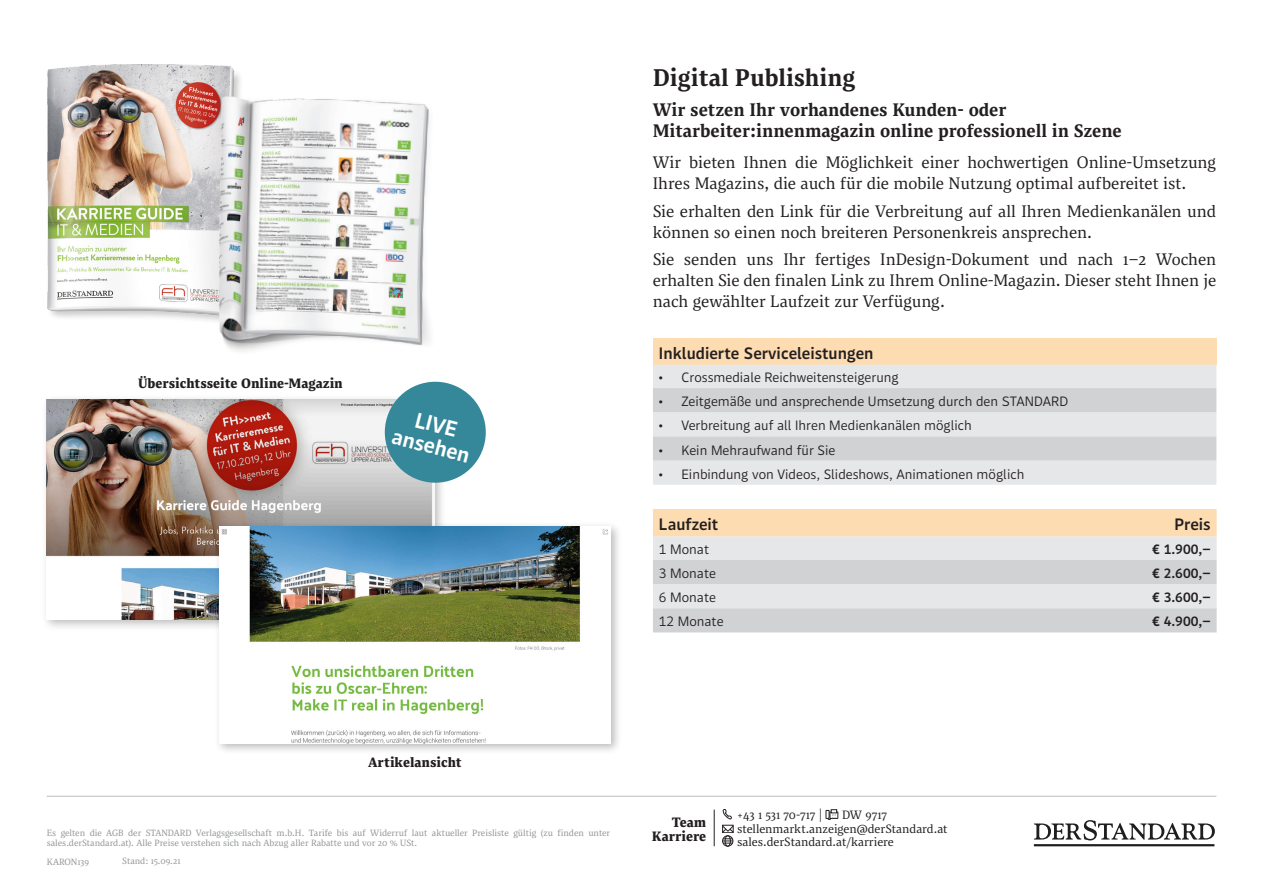
<style>
.page{position:relative;width:1263px;height:893px;background:#fff}
.page>*{position:absolute;margin:0;border:0;box-sizing:border-box;transform-origin:0 0}
.HL2{font:600 24px "ST Matilda Text";color:#231f20}
.t1{font:700 21.45px/21.5px "ST Matilda Info RC3";color:#fff;text-align:center}
.HL1{font:600 18px/21px "ST Matilda Text";color:#231f20}
.FT{font:16.5px/21px "ST Matilda Text";color:#231f20}
.Tabellenüberschrift{font:600 16.5px "ST Matilda Info RC3";color:#231f20}
.FT_Tabelle{font:13.5px "ST Matilda Info RC3";color:#231f20}
.FT_8pt{font:700 13.5px/14.1px "ST Matilda Text";color:#231f20;text-align:right}
.FT_Tabelle-2{font:700 13.5px "ST Matilda Info RC3";color:#231f20}
.t2{font:12px/13.5px "ST Matilda Text";color:#231f20}
.FT_Kleingedrucktes{font:9px/10.5px "ST Matilda Text";letter-spacing:-.005em;color:#939598}
</style>
<div class="page">
<svg style="left:722px;top:809px;width:10px;height:10px"></svg>
<div style="left:830px;top:812px;width:8px;height:7px;border:1px solid #231f20"></div>
<svg style="left:826px;top:809px;width:11px;height:11px"></svg>
<div style="left:722px;top:836px;width:11px;height:10px;border:1px solid #231f20;border-radius:50%"></div>
<div style="left:725px;top:836px;width:6px;height:10px;border:1px solid #231f20;border-radius:50%"></div>
<svg style="left:722px;top:825px;width:12px;height:19px"></svg>
<hr style="left:714px;top:810px;width:1px;height:36px;background:#231f20">
<hr style="left:47px;top:796px;width:1169px;height:1px;background:#bcbdc0">
<svg style="left:1034px;top:820px;width:181px;height:26px"></svg>
<div style="left:41px;top:394px;width:405px;height:237px;background:#231f20;opacity:.3"></div>
<img style="left:47px;top:400px;width:387px;height:219px">
<div style="left:653px;top:338px;width:563px;height:27px;background:#fedcb2"></div>
<div style="left:653px;top:365px;width:563px;height:120px;background:#e6e7e9"></div>
<svg style="left:653px;top:388px;width:563px;height:73px;background:#d8d9db"></svg>
<svg style="left:653px;top:509px;width:563px;height:123px;background:#e3dcd4"></svg>
<img style="left:47px;top:64px;width:193px;height:256px">
<img style="left:206px;top:83px;width:224px;height:268px">
<svg style="left:378px;top:381px;width:108px;height:109px"></svg>
<div style="left:214px;top:521px;width:408px;height:234px;background:#231f20;opacity:.3"></div>
<img style="left:219px;top:526px;width:391px;height:218px">
<p class="FT_8pt" style="left:138px;top:376px;width:206px">Übersichtsseite Online-Magazin</p>
<p class="t1" style="left:400px;top:404px;width:81px;rotate:14deg">LIVE ansehen</p>
<p class="HL2" style="left:653px;top:61px;width:204px">Digital Publishing</p>
<p class="HL1" style="left:653px;top:98px;width:470px">Wir setzen Ihr vorhandenes Kunden- oder<br>Mitarbeiter:innenmagazin online professionell in Szene</p>
<p class="FT" style="left:653px;top:151px;width:565px">Wir bieten Ihnen die Möglichkeit einer hochwertigen Online-Umsetzung<br>Ihres Magazins, die auch für die mobile Nutzung optimal aufbereitet ist.</p>
<p class="FT" style="left:653px;top:200px;width:565px">Sie erhalten den Link für die Verbreitung auf all Ihren Medienkanälen und können so einen noch breiteren Personenkreis ansprechen.</p>
<p class="FT" style="left:653px;top:248px;width:565px;text-align:justify">Sie senden uns Ihr fertiges InDesign-Dokument und nach 1–2 Wochen erhalten Sie den finalen Link zu Ihrem Online-Magazin. Dieser steht Ihnen je nach gewählter Laufzeit zur Verfügung.</p>
<p class="Tabellenüberschrift" style="left:659px;top:342px;width:216px">Inkludierte Serviceleistungen</p>
<p class="FT_Tabelle" style="left:659px;top:368px;width:241px">• Crossmediale Reichweitensteigerung</p>
<p class="FT_Tabelle" style="left:659px;top:393px;width:411px">• Zeitgemäße und ansprechende Umsetzung durch den STANDARD</p>
<p class="FT_Tabelle" style="left:659px;top:417px;width:314px">• Verbreitung auf all Ihren Medienkanälen möglich</p>
<p class="FT_Tabelle" style="left:659px;top:441px;width:178px">• Kein Mehraufwand für Sie</p>
<p class="FT_Tabelle" style="left:659px;top:465px;width:367px">• Einbindung von Videos, Slideshows, Animationen möglich</p>
<p class="Tabellenüberschrift" style="left:659px;top:513px;width:61px">Laufzeit</p>
<p class="Tabellenüberschrift" style="left:1174px;top:513px;width:38px">Preis</p>
<p class="FT_Tabelle" style="left:659px;top:540px;width:52px">1 Monat</p>
<p class="FT_Tabelle-2" style="left:1152px;top:540px;width:60px">€ 1.900,–</p>
<p class="FT_Tabelle" style="left:659px;top:564px;width:59px">3 Monate</p>
<p class="FT_Tabelle-2" style="left:1152px;top:564px;width:60px">€ 2.600,–</p>
<p class="FT_Tabelle" style="left:659px;top:589px;width:59px">6 Monate</p>
<p class="FT_Tabelle-2" style="left:1152px;top:588px;width:60px">€ 3.600,–</p>
<p class="FT_Tabelle" style="left:659px;top:613px;width:66px">12 Monate</p>
<p class="FT_Tabelle-2" style="left:1152px;top:613px;width:60px">€ 4.900,–</p>
<p class="FT_8pt" style="left:368px;top:755px;width:95px">Artikelansicht</p>
<p class="FT_Kleingedrucktes" style="left:47px;top:827px;width:565px">Es gelten die AGB der STANDARD Verlagsgesellschaft m.b.H. Tarife bis auf Widerruf laut aktueller Preisliste gültig (zu finden unter sales.derStandard.at). Alle Preise verstehen sich nach Abzug aller Rabatte und vor 20 % USt.</p>
<p class="FT_Kleingedrucktes" style="left:47px;top:856px;width:44px">KARON139</p>
<p class="FT_Kleingedrucktes" style="left:122px;top:856px;width:60px">Stand: 15.09.21</p>
<p class="FT_8pt" style="left:652px;top:815px;width:56px">Team<br>Karriere</p>
<p class="t2" style="left:737px;top:808px;width:87px">+43 1 531 70-717 |</p>
<p class="t2" style="left:737px;top:808px;width:212px;text-indent:105px">DW 9717 stellenmarkt.anzeigen@derStandard.at sales.derStandard.at/karriere</p>
</div>
